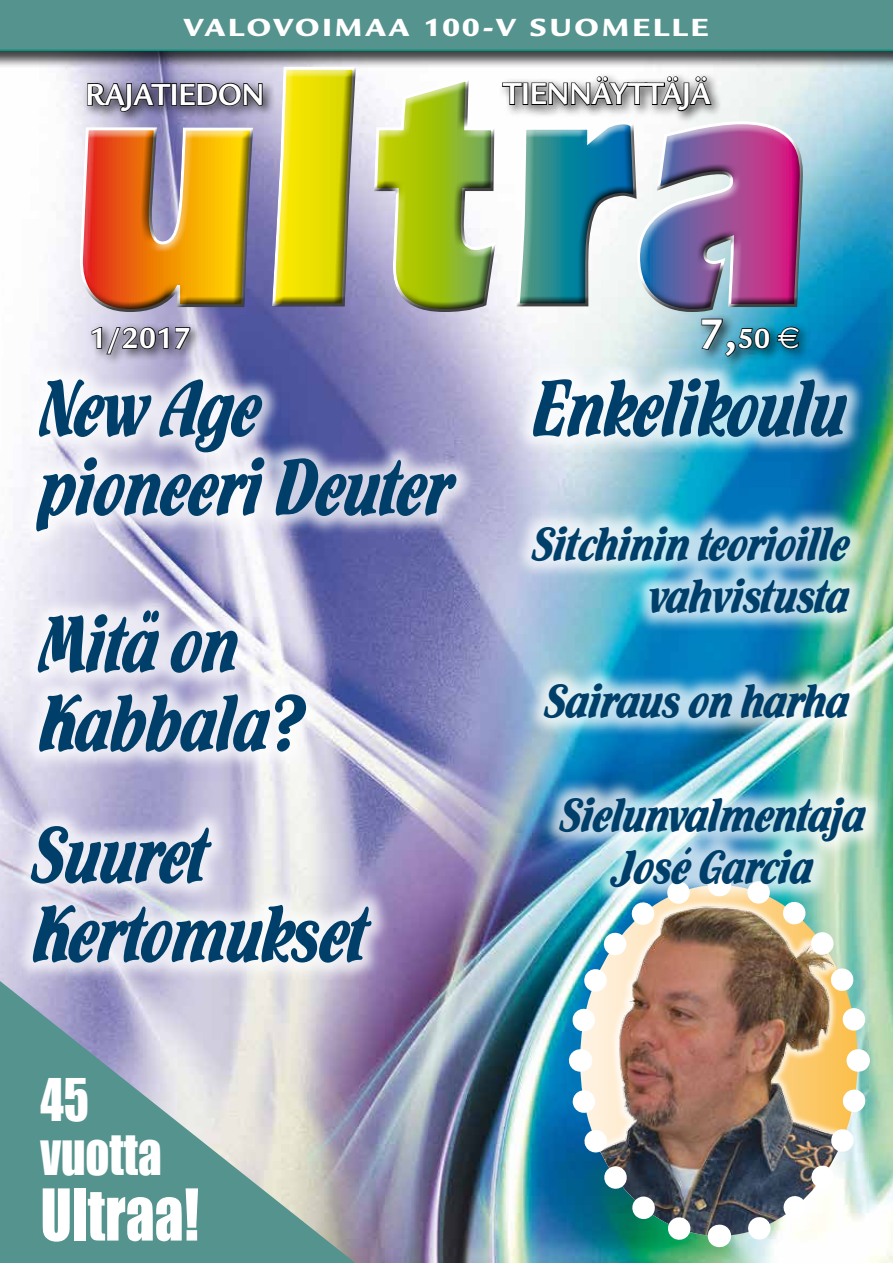
<style>
.page{position:relative;width:893px;height:1263px;background:#fff}
.page>*{position:absolute;margin:0;border:0;box-sizing:border-box;transform-origin:0 0}
.t1{font:85.05px/79.1px "Flamenco D";color:#003f69;scale:.8 1}
.t2{font:66px "Impact";color:#fff;scale:.87 1}
.t3{font:54px/54px "Impact";color:#fff;scale:.87 1}
.t4{font:50.55px/52.5px "Flamenco D";color:#003f69;text-align:right;scale:.87 1}
.t5{font:700 45px "Legacy Sans";color:#fff}
.t6{font:700 33px "Legacy Sans";color:#fff;scale:.9 1}
.t7{font:700 31.5px "Legacy Sans";color:#fff}
.t8{font:900 27px "Legacy Sans";letter-spacing:.1em;color:#fff;scale:1.1 1}
.s1{font-size:30px}
.s2{font-family:"Euro Sans";font-weight:400;font-size:30px}
</style>
<div class="page">
<img style="left:0;top:68px;width:893px;height:1195px">
<div style="left:0;top:0;width:893px;height:68px;background:#000;opacity:.75"></div>
<div style="left:0;top:0;width:893px;height:51px;background:#55938e"></div>
<div style="left:79px;top:66px;width:725px;height:246px;background:#000;opacity:.75"></div>
<div style="left:512px;top:506px;width:358px;height:232px;background:#fff;opacity:.75"></div>
<div style="left:87px;top:314px;width:725px;height:55px;background:#000;opacity:.75"></div>
<svg style="left:91px;top:326px;width:100px;height:29px;background:#757284"></svg>
<svg style="left:700px;top:318px;width:101px;height:39px;background:#27738b"></svg>
<div style="left:16px;top:359px;width:460px;height:192px;background:#fff;opacity:.75"></div>
<div style="left:513px;top:358px;width:354px;height:99px;background:#fff;opacity:.75"></div>
<div style="left:18px;top:590px;width:308px;height:182px;background:#fff;opacity:.75"></div>
<div style="left:11px;top:806px;width:380px;height:177px;background:#fff;opacity:.75"></div>
<img style="left:557px;top:907px;width:324px;height:353px">
<div style="left:540px;top:777px;width:346px;height:130px;background:#fff;opacity:.75"></div>
<svg style="left:0;top:969px;width:372px;height:294px;background:#91abb0"></svg>
<p class="t8" style="left:184px;top:12px;width:478px">VALOVOIMAA 100-V SUOMELLE</p>
<p class="t6" style="left:86px;top:75px;width:200px">RAJATIEDON</p>
<p class="t6" style="left:503px;top:75px;width:232px">TIENNÄYTTÄJÄ</p>
<p class="t7" style="left:90px;top:320px;width:103px">1/2017</p>
<p class="t5" style="left:700px;top:308px;width:102px">7,<span class="s1">50</span> <span class="s2">€</span></p>
<h1 class="t1" style="left:41px;top:369px;width:518px">New Age pioneeri Deuter</h1>
<h1 class="t1" style="left:534px;top:369px;width:393px">Enkelikoulu</h1>
<p class="t4" style="left:534px;top:518px;width:365px">Sitchinin teorioille vahvistusta</p>
<h1 class="t1" style="left:40px;top:605px;width:333px">Mitä on<br>Kabbala?</h1>
<p class="t4" style="left:546px;top:675px;width:351px">Sairaus on harha</p>
<h1 class="t1" style="left:34px;top:816px;width:421px">Suuret<br>Kertomukset</h1>
<p class="t3" style="left:40px;top:1072px;width:141px">45 vuotta</p>
<h2 class="t2" style="left:40px;top:1174px;width:184px">Ultraa!</h2>
<p class="t4" style="left:561px;top:789px;width:352px;text-align:center">Sielunvalmentaja<br>José Garcia</p>
</div>
